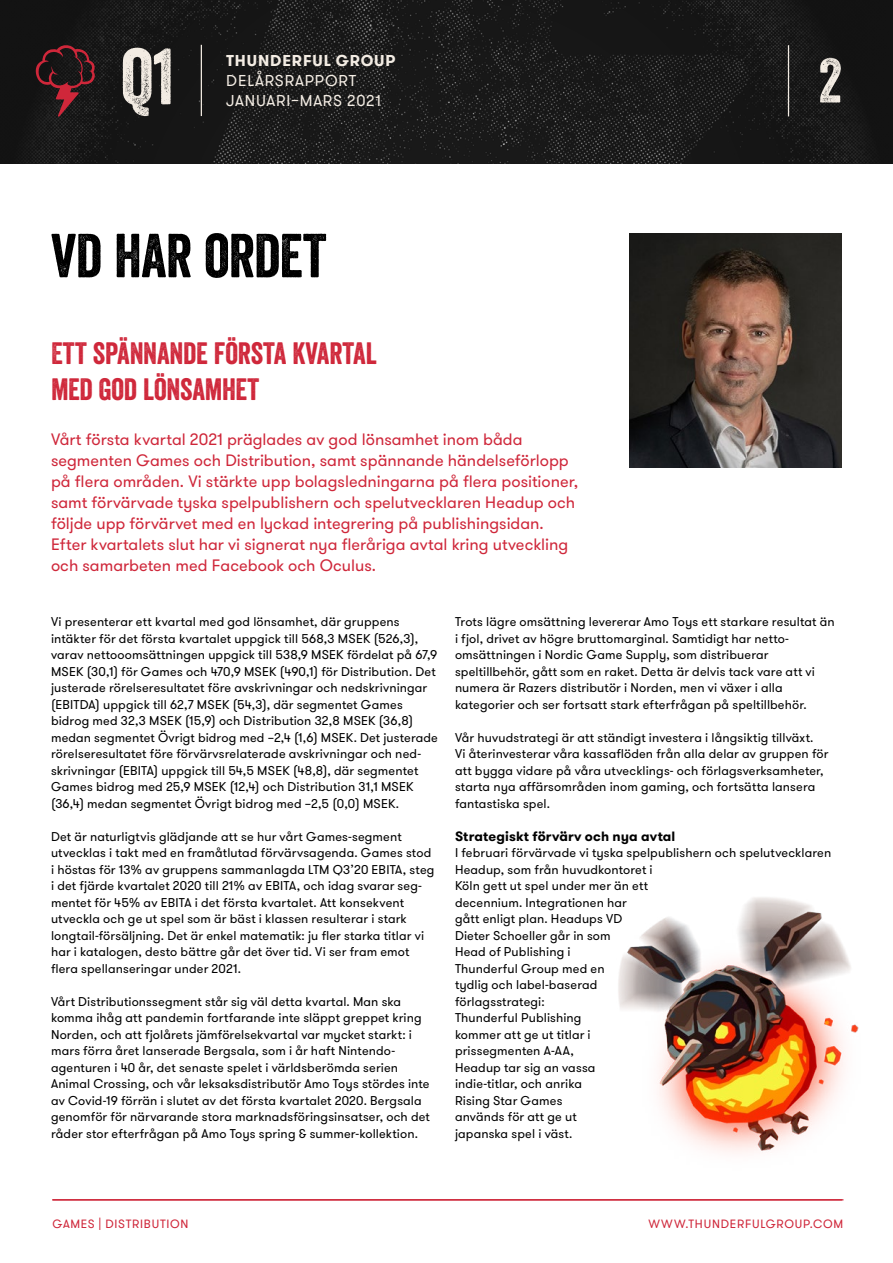
<style>
.page{position:relative;width:893px;height:1263px;background:#fff}
.page>*{position:absolute;margin:0;border:0;box-sizing:border-box;transform-origin:0 0}
.t1{font:76.95px "Veneer";color:#f3ece3}
.t2{font:60.6px "Veneer";color:#f3ece3}
.t3{font:60px "Veneer";letter-spacing:-.01em;color:#000}
.t4{font:30px/36px "Veneer";letter-spacing:-.01em;color:#cf273a}
.t5{font:16.5px/21px "GT Walsheim";color:#cf273a}
.t6{font:15.75px "GT Walsheim";letter-spacing:.05em;color:#f3ece3}
.t7{font:700 15.75px "GT Walsheim";letter-spacing:.055em;color:#f3ece3}
.t8{font:700 13.5px "GT Walsheim";letter-spacing:.01em;color:#000}
.t9{font:12.75px/16.5px "GT Walsheim";letter-spacing:.01em;color:#000}
.t10{font:12px "GT Walsheim";letter-spacing:.06em;color:#cf273a}
</style>
<div class="page">
<img style="left:0;top:0;width:893px;height:164px">
<svg style="left:35px;top:44px;width:60px;height:73px;background:#391a1d"></svg>
<hr style="left:201px;top:45px;width:1px;height:71px;background:#f3ece3">
<hr style="left:788px;top:45px;width:1px;height:71px;background:#f3ece3">
<img style="left:629px;top:234px;width:213px;height:234px">
<hr style="left:52px;top:1199px;width:790px;height:1px;background:#cf273a">
<img style="left:560px;top:897px;width:299px;height:304px">
<h1 class="t1" style="left:121px;top:30px;width:55px">Q1</h1>
<p class="t7" style="left:226px;top:50px;width:171px">THUNDERFUL GROUP</p>
<p class="t6" style="left:226px;top:71px;width:131px">DELÅRSRAPPORT</p>
<p class="t6" style="left:226px;top:91px;width:156px">JANUARI–MARS 2021</p>
<h3 class="t3" style="left:51px;top:219px;width:277px">VD HAR ORDET</h3>
<h3 class="t4" style="left:51px;top:335px;width:327px">ETT SPÄNNANDE FÖRSTA KVARTAL<br>MED GOD LÖNSAMHET</h3>
<p class="t5" style="left:51px;top:429px;width:529px">Vårt första kvartal 2021 präglades av god lönsamhet inom båda segmenten Games och Distribution, samt spännande händelseförlopp på flera områden. Vi stärkte upp bolagsledningarna på flera positioner, samt förvärvade tyska spelpublishern och spelutvecklaren Headup och följde upp förvärvet med en lyckad integrering på publishingsidan.<br>Efter kvartalets slut har vi signerat nya fleråriga avtal kring utveckling och samarbeten med Facebook och Oculus.</p>
<h2 class="t2" style="left:818px;top:44px;width:26px">2</h2>
<p class="t9" style="left:51px;top:614px;width:388px">Vi presenterar ett kvartal med god lönsamhet, där gruppens intäkter för det första kvartalet uppgick till 568,3 MSEK (526,3), varav nettooomsättningen uppgick till 538,9 MSEK fördelat på 67,9<br>MSEK (30,1) för Games och 470,9 MSEK (490,1) för Distribution. Det justerade rörelseresultatet före avskrivningar och nedskrivningar (EBITDA) uppgick till 62,7 MSEK (54,3), där segmentet Games bidrog med 32,3 MSEK (15,9) och Distribution 32,8 MSEK (36,8) medan segmentet Övrigt bidrog med –2,4 (1,6) MSEK. Det justerade rörelseresultatet före förvärvsrelaterade avskrivningar och ned&shy;skrivningar (EBITA) uppgick till 54,5 MSEK (48,8), där segmentet Games bidrog med 25,9 MSEK (12,4) och Distribution 31,1 MSEK (36,4) medan segmentet Övrigt bidrog med –2,5 (0,0) MSEK.</p>
<p class="t9" style="left:51px;top:828px;width:385px">Det är naturligtvis glädjande att se hur vårt Games-segment utvecklas i takt med en framåtlutad förvärvsagenda. Games stod i höstas för 13% av gruppens sammanlagda LTM Q3’20 EBITA, steg i det fjärde kvartalet 2020 till 21% av EBITA, och idag svarar seg&shy;mentet för 45% av EBITA i det första kvartalet. Att konsekvent utveckla och ge ut spel som är bäst i klassen resulterar i stark longtail-försäljning. Det är enkel matematik: ju fler starka titlar vi har i katalogen, desto bättre går det över tid. Vi ser fram emot flera spellanseringar under 2021.</p>
<p class="t9" style="left:51px;top:993px;width:380px">Vårt Distributionssegment står sig väl detta kvartal. Man ska komma ihåg att pandemin fortfarande inte släppt greppet kring Norden, och att fjolårets jämförelsekvartal var mycket starkt: i mars förra året lanserade Bergsala, som i år haft Nintendo&shy;agenturen i 40 år, det senaste spelet i världsberömda serien Animal Crossing, och vår leksaksdistributör Amo Toys stördes inte av Covid-19 förrän i slutet av det första kvartalet 2020. Bergsala genomför för närvarande stora marknadsföringsinsatser, och det råder stor efterfrågan på Amo Toys spring &amp; summer-kollektion.</p>
<p class="t9" style="left:455px;top:614px;width:381px">Trots lägre omsättning levererar Amo Toys ett starkare resultat än i fjol, drivet av högre bruttomarginal. Samtidigt har netto&shy;omsättningen i Nordic Game Supply, som distribuerar speltillbehör, gått som en raket. Detta är delvis tack vare att vi numera är Razers distributör i Norden, men vi växer i alla kategorier och ser fortsatt stark efterfrågan på speltillbehör.</p>
<p class="t9" style="left:455px;top:729px;width:375px">Vår huvudstrategi är att ständigt investera i långsiktig tillväxt.<br>Vi återinvesterar våra kassaflöden från alla delar av gruppen för att bygga vidare på våra utvecklings- och förlagsverksamheter, starta nya affärsområden inom gaming, och fortsätta lansera fantastiska spel.</p>
<p class="t8" style="left:455px;top:827px;width:222px">Strategiskt förvärv och nya avtal</p>
<p class="t9" style="left:455px;top:845px;width:378px">I februari förvärvade vi tyska spelpublishern och spelutvecklaren<br>Headup, som från huvudkontoret i<br>Köln gett ut spel under mer än ett<br>decennium. Integrationen har<br>gått enligt plan. Headups VD<br>Dieter Schoeller går in som<br>Head of Publishing i<br>Thunderful Group med en<br>tydlig och label-baserad<br>förlagsstrategi:<br>Thunderful Publishing<br>kommer att ge ut titlar i<br>prissegmenten A-AA,<br>Headup tar sig an vassa<br>indie-titlar, och anrika<br>Rising Star Games<br>används för att ge ut<br>japanska spel i väst.</p>
<p class="t10" style="left:52px;top:1216px;width:138px">GAMES | DISTRIBUTION</p>
<p class="t10" style="left:649px;top:1216px;width:196px">WWW.THUNDERFULGROUP.COM</p>
</div>
